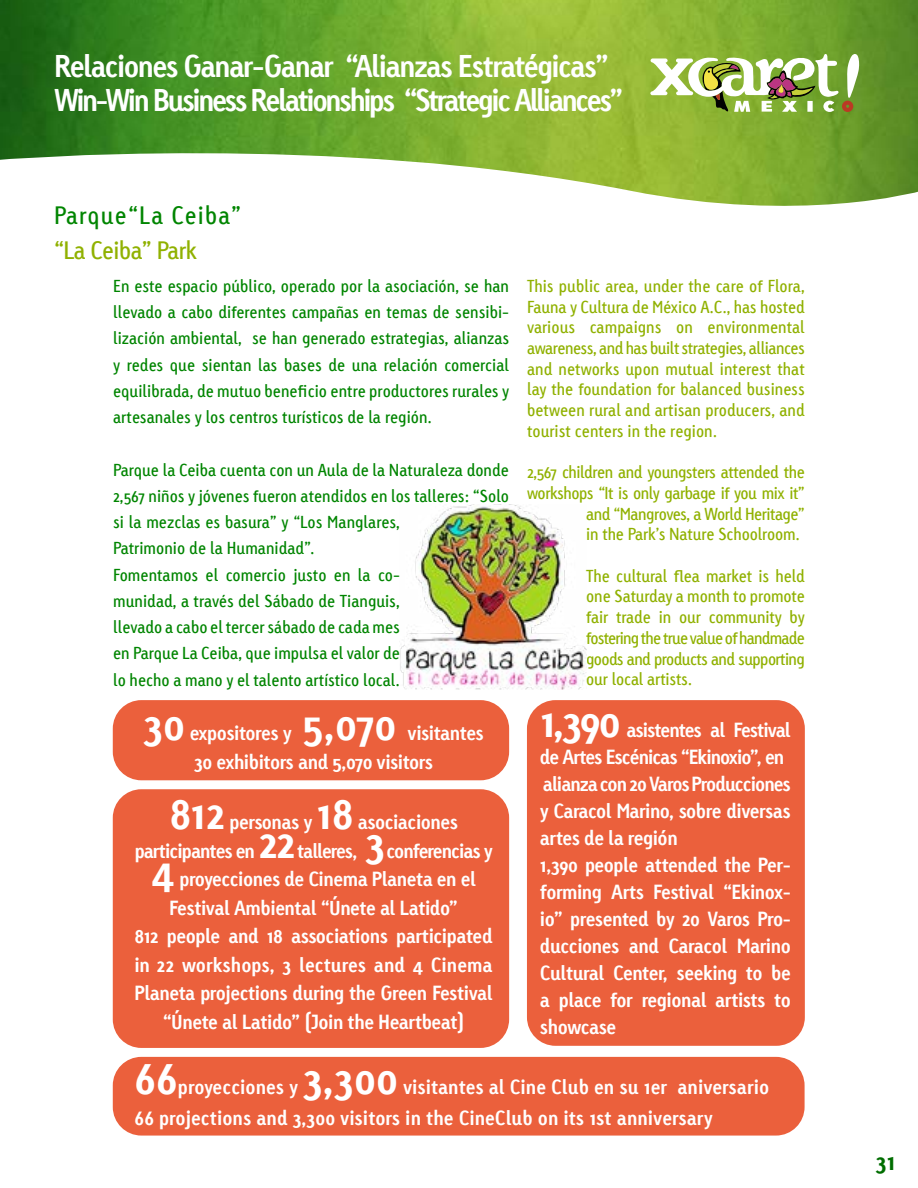
<style>
.page{position:relative;width:918px;height:1188px;background:#fff}
.page>*{position:absolute;margin:0;border:0;box-sizing:border-box;transform-origin:0 0}
.t1{font:700 43.5px "Linotype Tetria";letter-spacing:-.01em;color:#fff}
.t2{font:30px/33.9px "Linotype Tetria Bold 2";letter-spacing:-.08em;color:#fff}
.t3{font:24px "Linotype Tetria";letter-spacing:.05em;color:#008500}
.t4{font:24px "Linotype Tetria";letter-spacing:-.02em;color:#90b100}
.t5{font:700 24px "Linotype Tetria";color:#006d00}
.t6{font:19.5px/27px "Linotype Tetria Bold 2";letter-spacing:-.025em;color:#fff}
.t7{font:19.5px "Linotype Tetria Bold 2";color:#fff}
.t8{font:700 19.5px "Linotype Tetria";color:#fff}
.t9{font:700 19.5px "Linotype Tetria";letter-spacing:-.05em;color:#fff}
.t10{font:700 19.5px "Linotype Tetria";letter-spacing:-.025em;color:#fff}
.t11{font:19.5px "Linotype Tetria Bold 2";letter-spacing:-.05em;color:#fff}
.t12{font:700 19.5px "Linotype Tetria";letter-spacing:-.055em;color:#fff}
.t13{font:16.5px/26.2px "Linotype Tetria";color:#008500;text-align:justify}
.t14{font:16.5px/20.7px "Linotype Tetria";letter-spacing:-.03em;color:#90b100;text-align:justify}
.t15{font:16.5px "Linotype Tetria Regular 2";color:#008500}
.t16{font:16.5px "Linotype Tetria Regular 2";letter-spacing:-.01em;color:#90b100}
</style>
<div class="page">
<img style="left:0;top:0;width:918px;height:206px">
<svg style="left:650px;top:54px;width:209px;height:58px"></svg>
<img style="left:400px;top:504px;width:186px;height:186px">
<div style="left:113px;top:700px;width:396px;height:80px;background:#eb603c;border-radius:29px"></div>
<div style="left:113px;top:1057px;width:692px;height:79px;background:#eb603c;border-radius:29px"></div>
<div style="left:527px;top:700px;width:278px;height:346px;background:#eb603c;border-radius:29px"></div>
<div style="left:113px;top:789px;width:396px;height:259px;background:#eb603c;border-radius:29px"></div>
<h2 class="t2" style="left:54px;top:49px;width:571px">Relaciones Ganar-Ganar “Alianzas Estratégicas”<br>Win-Win Business Relationships “Strategic Alliances”</h2>
<h3 class="t3" style="left:54px;top:201px;width:189px">Parque“La Ceiba”</h3>
<h3 class="t4" style="left:54px;top:235px;width:145px">“La Ceiba” Park</h3>
<p class="t13" style="left:113px;top:273px;width:398px">En este espacio público, operado por la asociación, se han llevado a cabo diferentes campañas en temas de sensibi&shy;lización ambiental, se han generado estrategias, alianzas y redes que sientan las bases de una relación comercial</p>
<p class="t15" style="left:113px;top:381px;width:397px">equilibrada, de mutuo beneficio entre productores rurales y</p>
<p class="t13" style="left:113px;top:404px;width:320px">artesanales y los centros turísticos de la región.</p>
<p class="t13" style="left:113px;top:457px;width:398px;text-align:left">Parque la Ceiba cuenta con un Aula de la Naturaleza donde 2,567 niños y jóvenes fueron atendidos en los talleres: “Solo si la mezclas es basura” y “Los Manglares,<br>Patrimonio de la Humanidad”.<br>Fomentamos el comercio justo en la co-<br>munidad, a través del Sábado de Tianguis,<br>llevado a cabo el tercer sábado de cada mes<br>en Parque La Ceiba, que impulsa el valor de<br>lo hecho a mano y el talento artístico local.</p>
<h1 class="t1" style="left:143px;top:697px;width:43px">30</h1>
<p class="t6" style="left:190px;top:719px;width:103px">expositores y</p>
<h1 class="t1" style="left:302px;top:697px;width:95px">5,070</h1>
<p class="t10" style="left:408px;top:721px;width:78px">visitantes</p>
<p class="t6" style="left:194px;top:748px;width:240px">30 exhibitors and 5,070 visitors</p>
<h1 class="t1" style="left:169px;top:786px;width:58px">812</h1>
<h1 class="t1" style="left:316px;top:786px;width:39px">18</h1>
<p class="t10" style="left:358px;top:810px;width:102px">asociaciones</p>
<p class="t10" style="left:230px;top:810px;width:84px">personas y</p>
<p class="t9" style="left:135px;top:839px;width:122px">participantes en</p>
<h1 class="t1" style="left:258px;top:815px;width:39px">22</h1>
<p class="t12" style="left:297px;top:839px;width:62px">talleres,</p>
<h1 class="t1" style="left:365px;top:815px;width:21px">3</h1>
<p class="t11" style="left:386px;top:839px;width:108px">conferencias y</p>
<h1 class="t1" style="left:152px;top:843px;width:25px">4</h1>
<p class="t6" style="left:179px;top:866px;width:298px">proyecciones de Cinema Planeta en el</p>
<p class="t6" style="left:169px;top:894px;width:290px">Festival Ambiental “Únete al Latido”</p>
<p class="t6" style="left:135px;top:923px;width:360px">812 people and 18 associations participated</p>
<p class="t7" style="left:135px;top:953px;width:360px">in 22 workshops, 3 lectures and 4 Cinema</p>
<p class="t6" style="left:135px;top:980px;width:360px">Planeta projections during the Green Festival</p>
<p class="t6" style="left:163px;top:1008px;width:303px">“Únete al Latido” (Join the Heartbeat)</p>
<p class="t14" style="left:527px;top:276px;width:279px">This public area, under the care of Flora, Fauna y Cultura de México A.C., has hosted various campaigns on environmental awareness, and has built strategies, alliances and networks upon mutual interest that lay the foundation for balanced business between rural and artisan producers, and tourist centers in the region.</p>
<p class="t14" style="left:527px;top:462px;width:279px;text-align:right">2,567 children and youngsters attended the workshops “It is only garbage if you mix it” and “Mangroves, a World Heritage”<br>in the Park’s Nature Schoolroom.</p>
<p class="t16" style="left:586px;top:566px;width:220px">The cultural flea market is held</p>
<p class="t14" style="left:586px;top:586px;width:220px">one Saturday a month to promote fair trade in our community by fostering the true value of handmade goods and products and supporting our local artists.</p>
<h1 class="t1" style="left:540px;top:694px;width:82px">1,390</h1>
<p class="t9" style="left:627px;top:718px;width:166px">asistentes al Festival</p>
<p class="t6" style="left:540px;top:743px;width:252px">de Artes Escénicas “Ekinoxio”, en alianza con 20 Varos Producciones y Caracol Marino, sobre diversas artes de la región<br>1,390 people attended the Per&shy;forming Arts Festival “Ekinox&shy;io” presented by 20 Varos Pro&shy;ducciones and Caracol Marino<br>Cultural Center, seeking to be a place for regional artists to showcase</p>
<h1 class="t1" style="left:135px;top:1051px;width:45px">66</h1>
<p class="t8" style="left:178px;top:1075px;width:122px">proyecciones y</p>
<h1 class="t1" style="left:303px;top:1051px;width:96px">3,300</h1>
<p class="t8" style="left:403px;top:1075px;width:368px">visitantes al Cine Club en su 1er aniversario</p>
<p class="t7" style="left:135px;top:1106px;width:579px">66 projections and 3,300 visitors in the CineClub on its 1st anniversary</p>
<h3 class="t5" style="left:876px;top:1146px;width:21px">31</h3>
</div>
